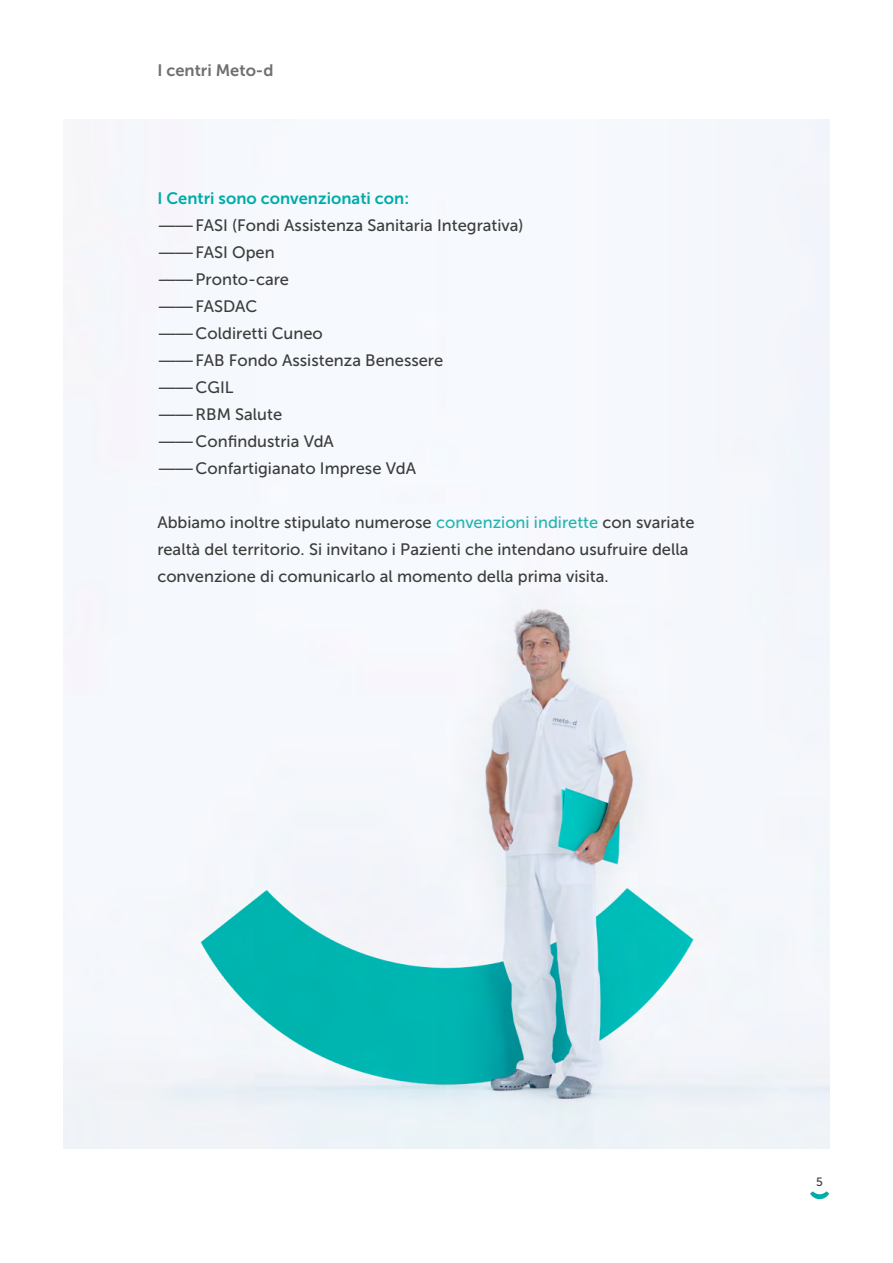
<style>
.page{position:relative;width:893px;height:1263px;background:#fff}
.page>*{position:absolute;margin:0;border:0;box-sizing:border-box;transform-origin:0 0}
.t1{font:16.5px/27px "Museo Sans 500";color:#3c3c3b}
.t2{font:16.5px "Museo Sans 700";color:#00aca9}
.t3{font:16.5px "Museo Sans 700";color:#706f6f}
.t4{font:12px "Museo Sans 500";color:#3c3c3b}
.s1{color:#25b4b1}
</style>
<div class="page">
<svg style="left:810px;top:1191px;width:19px;height:8px"></svg>
<img style="left:64px;top:119px;width:765px;height:1029px">
<p class="t3" style="left:157px;top:61px;width:118px">I centri Meto-d</p>
<p class="t2" style="left:157px;top:189px;width:253px">I Centri sono convenzionati con:</p>
<p class="t1" style="left:157px;top:212px;width:368px">–––– FASI (Fondi Assistenza Sanitaria Integrativa) –––– FASI Open<br>–––– Pronto-care<br>–––– FASDAC<br>–––– Coldiretti Cuneo<br>–––– FAB Fondo Assistenza Benessere<br>–––– CGIL<br>–––– RBM Salute<br>–––– Confindustria VdA<br>–––– Confartigianato Imprese VdA</p>
<p class="t1" style="left:157px;top:509px;width:539px">Abbiamo inoltre stipulato numerose <span class="s1">convenzioni indirette</span> con svariate realtà del territorio. Si invitano i Pazienti che intendano usufruire della convenzione di comunicarlo al momento della prima visita.</p>
<p class="t4" style="left:816px;top:1176px;width:8px">5</p>
</div>
